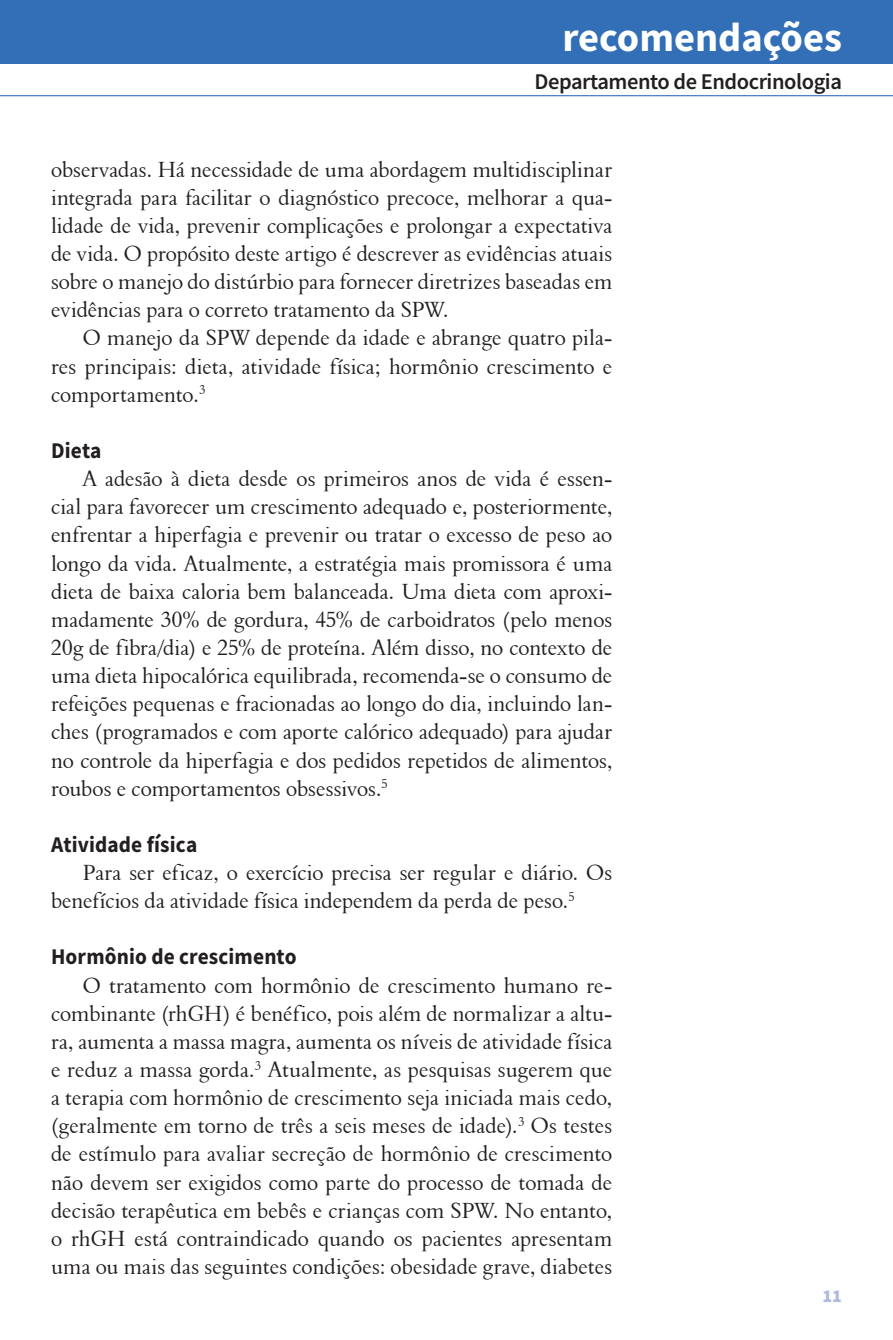
<style>
.page{position:relative;width:893px;height:1340px;background:#fff}
.page>*{position:absolute;margin:0;border:0;box-sizing:border-box;transform-origin:0 0}
.t1{font:700 40.5px "Source Sans Pro";color:#fff}
.texto{font:22.5px/28.1px "Aldine 401 BT Roman A";color:#231f20;text-align:justify;scale:.95 1}
.texto-2{font:700 22.5px "Source Sans Pro";letter-spacing:.005em;color:#231f20;scale:.95 1}
.t2{font:600 22.5px "Source Sans Pro";letter-spacing:-.02em;color:#231f20}
.t3{font:900 18px "Source Sans Pro";color:#aebade}
</style>
<div class="page">
<div style="left:0;top:0;width:893px;height:64px;background:#326fb7"></div>
<hr style="left:0;top:95px;width:893px;height:1px;background:#326fb7">
<p class="t1" style="left:562px;top:10px;width:281px">recomendações</p>
<p class="t2" style="left:535px;top:67px;width:309px">Departamento de Endocrinologia</p>
<p class="texto" style="left:51px;top:155px;width:592px">observadas. Há necessidade de uma abordagem multidisciplinar integrada para facilitar o diagnóstico precoce, melhorar a qua&shy;lidade de vida, prevenir complicações e prolongar a expectativa de vida. O propósito deste artigo é descrever as evidências atuais sobre o manejo do distúrbio para fornecer diretrizes baseadas em evidências para o correto tratamento da SPW.</p>
<p class="texto" style="left:51px;top:323px;width:592px;text-indent:32px">O manejo da SPW depende da idade e abrange quatro pila&shy;res principais: dieta, atividade física; hormônio crescimento e comportamento.<sup>3</sup></p>
<p class="texto-2" style="left:51px;top:435px;width:55px">Dieta</p>
<p class="texto" style="left:51px;top:464px;width:592px;text-indent:32px">A adesão à dieta desde os primeiros anos de vida é essen&shy;cial para favorecer um crescimento adequado e, posteriormente, enfrentar a hiperfagia e prevenir ou tratar o excesso de peso ao longo da vida. Atualmente, a estratégia mais promissora é uma dieta de baixa caloria bem balanceada. Uma dieta com aproxi&shy;madamente 30% de gordura, 45% de carboidratos (pelo menos 20g de fibra/dia) e 25% de proteína. Além disso, no contexto de uma dieta hipocalórica equilibrada, recomenda-se o consumo de refeições pequenas e fracionadas ao longo do dia, incluindo lan&shy;ches (programados e com aporte calórico adequado) para ajudar no controle da hiperfagia e dos pedidos repetidos de alimentos, roubos e comportamentos obsessivos.<sup>5</sup></p>
<p class="texto-2" style="left:51px;top:829px;width:155px">Atividade física</p>
<p class="texto" style="left:51px;top:858px;width:592px;text-indent:32px">Para ser eficaz, o exercício precisa ser regular e diário. Os benefícios da atividade física independem da perda de peso.<sup>5</sup></p>
<p class="texto-2" style="left:51px;top:941px;width:260px">Hormônio de crescimento</p>
<p class="texto" style="left:51px;top:970px;width:592px;text-indent:32px">O tratamento com hormônio de crescimento humano re&shy;combinante (rhGH) é benéfico, pois além de normalizar a altu&shy;ra, aumenta a massa magra, aumenta os níveis de atividade física e reduz a massa gorda.<sup>3</sup> Atualmente, as pesquisas sugerem que a terapia com hormônio de crescimento seja iniciada mais cedo, (geralmente em torno de três a seis meses de idade).<sup>3</sup> Os testes de estímulo para avaliar secreção de hormônio de crescimento não devem ser exigidos como parte do processo de tomada de decisão terapêutica em bebês e crianças com SPW. No entanto, o rhGH está contraindicado quando os pacientes apresentam uma ou mais das seguintes condições: obesidade grave, diabetes</p>
<p class="t3" style="left:822px;top:1283px;width:21px">11</p>
</div>
